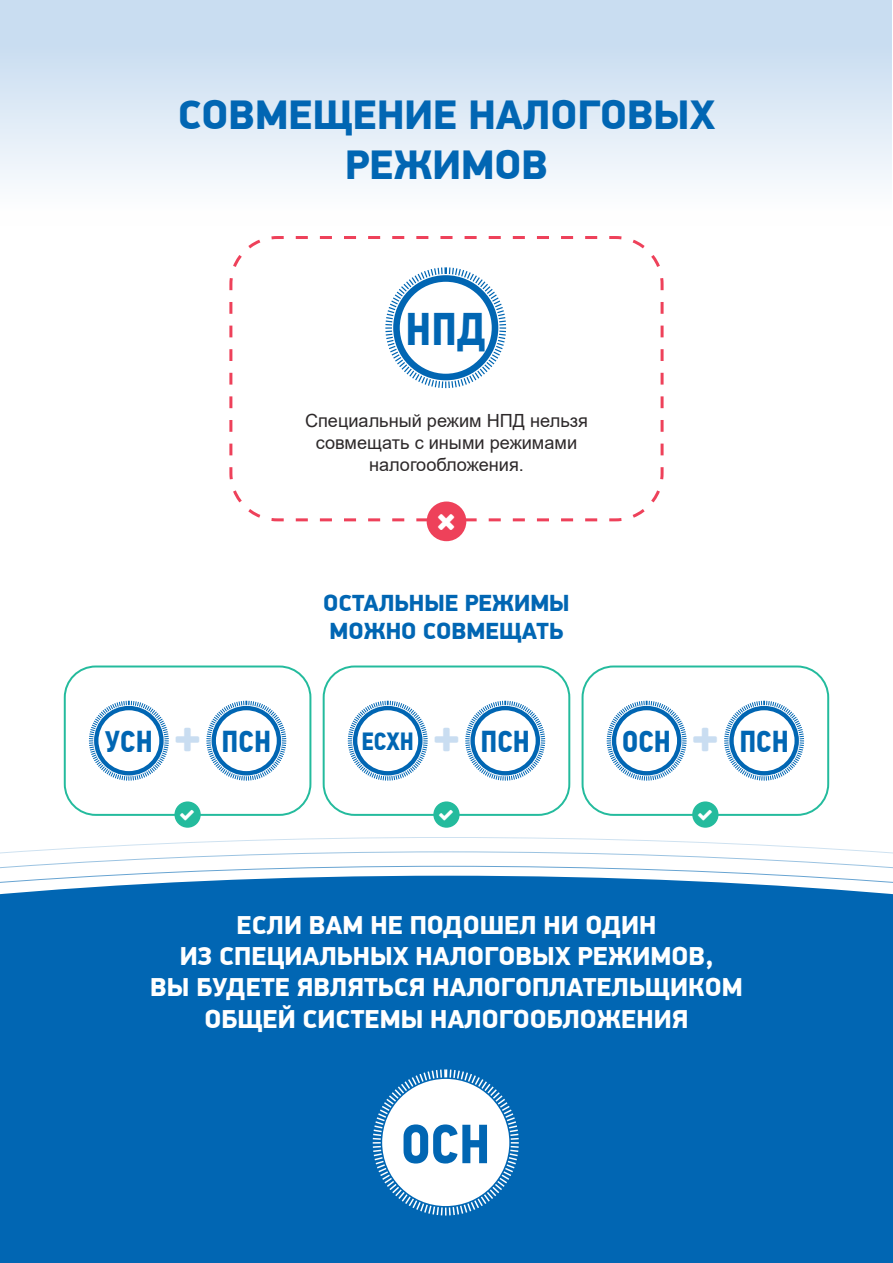
<style>
.page{position:relative;width:893px;height:1263px;background:#fff}
.page>*{position:absolute;margin:0;border:0;box-sizing:border-box;transform-origin:0 0}
.t1{font:700 55.2px "PF Din Text Cond Pro";color:#0166b3}
.t2{font:700 45.6px "PF Din Text Cond Pro";color:#0166b3}
.t3{font:900 41.55px/49.8px "PF Din Display Pro";color:#0166b3;text-align:center}
.t4{font:700 30.15px "PF Din Text Cond Pro";color:#0166b3}
.t5{font:900 26.1px/31.3px "PF Din Display Pro";color:#fff;text-align:center}
.t6{font:700 24.9px "PF Din Text Cond Pro";color:#0166b3}
.t7{font:900 23.55px/28.2px "PF Din Display Pro";color:#0166b3}
.t8{font:18.15px/21.8px "Arial";color:#2d292a;text-align:center}
</style>
<div class="page">
<svg style="left:0;top:837px;width:893px;height:39px"></svg>
<div style="left:0;top:0;width:892px;height:225px;background:linear-gradient(to bottom,#c0d7ef,#fff)"></div>
<svg style="left:229px;top:236px;width:435px;height:286px"></svg>
<div style="left:64px;top:665px;width:247px;height:151px;border:2px solid #24bb9d;border-radius:31px"></div>
<div style="left:582px;top:665px;width:247px;height:151px;border:2px solid #24bb9d;border-radius:31px"></div>
<div style="left:323px;top:665px;width:247px;height:151px;border:2px solid #24bb9d;border-radius:31px"></div>
<svg style="left:88px;top:700px;width:81px;height:81px"></svg>
<svg style="left:206px;top:700px;width:81px;height:81px"></svg>
<svg style="left:606px;top:700px;width:81px;height:81px"></svg>
<svg style="left:724px;top:700px;width:81px;height:81px"></svg>
<svg style="left:465px;top:700px;width:81px;height:81px"></svg>
<svg style="left:347px;top:700px;width:81px;height:81px"></svg>
<div style="left:427px;top:501px;width:39px;height:40px;background:#ee415a;border-radius:50%"></div>
<div style="left:174px;top:801px;width:27px;height:27px;background:#24bb9d;border-radius:50%"></div>
<div style="left:692px;top:801px;width:26px;height:27px;background:#24bb9d;border-radius:50%"></div>
<div style="left:433px;top:801px;width:27px;height:27px;background:#24bb9d;border-radius:50%"></div>
<div style="left:0;top:876px;width:893px;height:387px;background:#0166b3"></div>
<svg style="left:371px;top:1068px;width:149px;height:149px"></svg>
<svg style="left:296px;top:514px;width:307px;height:16px"></svg>
<h3 class="t3" style="left:178px;top:91px;width:539px">СОВМЕЩЕНИЕ НАЛОГОВЫХ<br>РЕЖИМОВ</h3>
<h2 class="t2" style="left:405px;top:301px;width:82px">НПД</h2>
<p class="t8" style="left:305px;top:410px;width:284px">Специальный режим НПД нельзя совмещать с иными режимами налогообложения.</p>
<p class="t7" style="left:323px;top:590px;width:248px">ОСТАЛЬНЫЕ РЕЖИМЫ<br>МОЖНО СОВМЕЩАТЬ</p>
<p class="t4" style="left:105px;top:723px;width:49px">УСН</p>
<p class="t4" style="left:222px;top:723px;width:51px">ПСН</p>
<p class="t6" style="left:361px;top:726px;width:54px">ЕСХН</p>
<p class="t4" style="left:480px;top:723px;width:51px">ПСН</p>
<p class="t4" style="left:622px;top:723px;width:50px">ОСН</p>
<p class="t4" style="left:739px;top:723px;width:51px">ПСН</p>
<p class="t5" style="left:150px;top:910px;width:594px">ЕСЛИ ВАМ НЕ ПОДОШЕЛ НИ ОДИН<br>ИЗ СПЕЦИАЛЬНЫХ НАЛОГОВЫХ РЕЖИМОВ,<br>ВЫ БУДЕТЕ ЯВЛЯТЬСЯ НАЛОГОПЛАТЕЛЬЩИКОМ ОБЩЕЙ СИСТЕМЫ НАЛОГООБЛОЖЕНИЯ</p>
<h1 class="t1" style="left:401px;top:1111px;width:91px">ОСН</h1>
</div>
